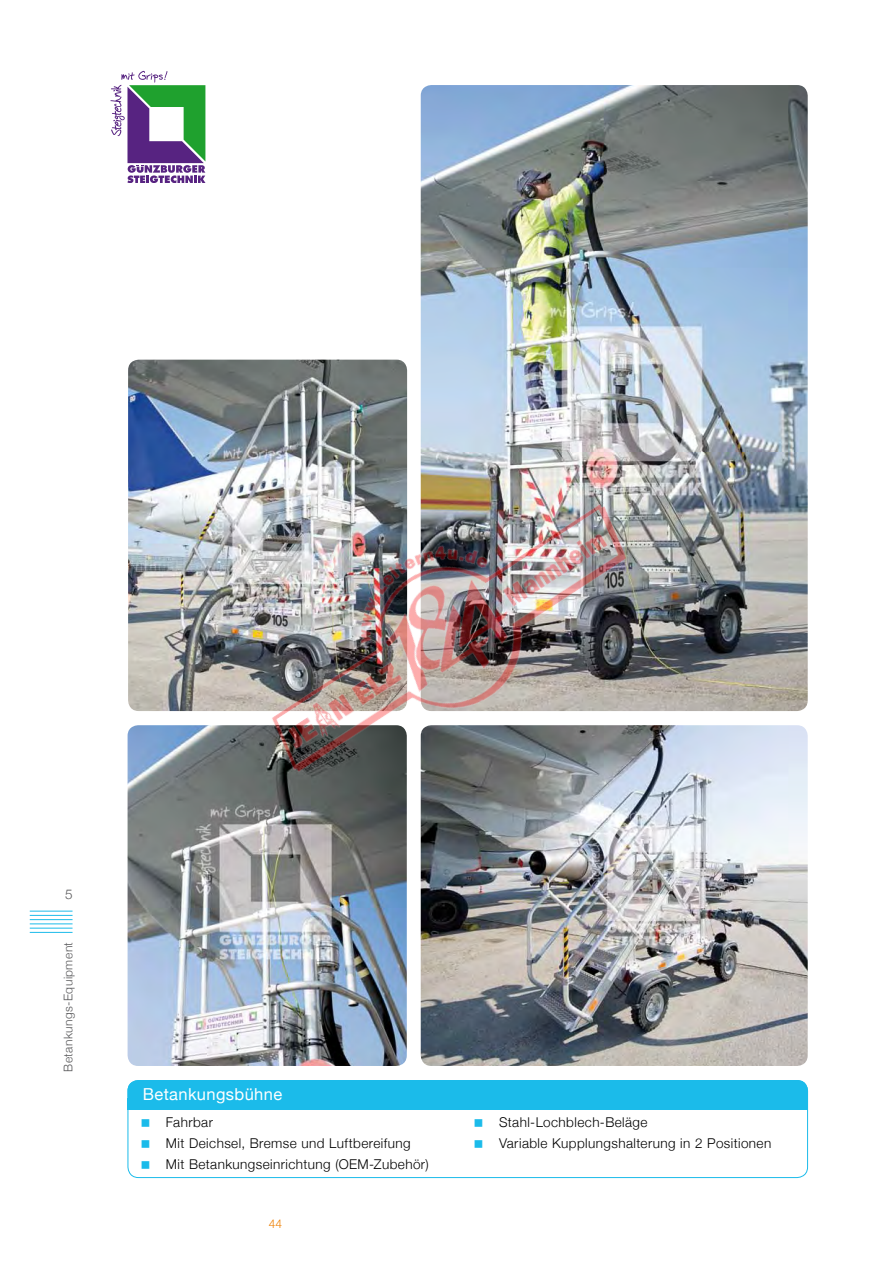
<style>
.page{position:relative;width:893px;height:1263px;background:#fff}
.page>*{position:absolute;margin:0;border:0;box-sizing:border-box;transform-origin:0 0}
.t1{font:16.5px "Helvetica Neue";color:#fff}
.t2{font:300 13.5px/20.7px "Helvetica Neue";letter-spacing:.03em;color:#000}
.t3{font:300 13.5px "Helvetica Neue";color:#58585a}
.t4{font:300 12px "Helvetica Neue";letter-spacing:.035em;color:#58585a}
.t5{font:300 12px "Helvetica Neue";color:#ee7f00}
</style>
<div class="page">
<div style="left:128px;top:1080px;width:680px;height:98px;border:1px solid #1bbbea;border-radius:11px"></div>
<div style="left:128px;top:1080px;width:680px;height:27px;background:#1bbbea;border-radius:11px"></div>
<div style="left:128px;top:1099px;width:680px;height:11px;background:#1bbbea"></div>
<img style="left:421px;top:85px;width:387px;height:626px">
<img style="left:128px;top:360px;width:279px;height:351px">
<img style="left:421px;top:725px;width:387px;height:341px">
<img style="left:128px;top:725px;width:279px;height:341px">
<svg style="left:110px;top:71px;width:95px;height:112px"></svg>
<hr style="left:30px;top:911px;width:43px;height:1px;background:#1bbbea">
<hr style="left:30px;top:915px;width:43px;height:1px;background:#1bbbea">
<hr style="left:30px;top:919px;width:43px;height:1px;background:#1bbbea">
<hr style="left:30px;top:923px;width:43px;height:1px;background:#1bbbea">
<hr style="left:30px;top:928px;width:43px;height:1px;background:#1bbbea">
<hr style="left:30px;top:932px;width:43px;height:1px;background:#1bbbea">
<img style="left:223px;top:444px;width:447px;height:375px">
<p class="t3" style="left:65px;top:886px;width:9px">5</p>
<p class="t4" style="left:61px;top:1072px;width:131px;rotate:-90deg">Betankungs-Equipment</p>
<p class="t1" style="left:143px;top:1084px;width:141px">Betankungsbühne</p>
<p class="t2" style="left:166px;top:1112px;width:264px">Fahrbar<br>Mit Deichsel, Bremse und Luftbereifung<br>Mit Betankungseinrichtung (OEM-Zubehör)</p>
<p class="t2" style="left:499px;top:1112px;width:274px">Stahl-Lochblech-Beläge<br>Variable Kupplungshalterung in 2 Positionen</p>
<p class="t5" style="left:269px;top:1216px;width:15px">44</p>
</div>
